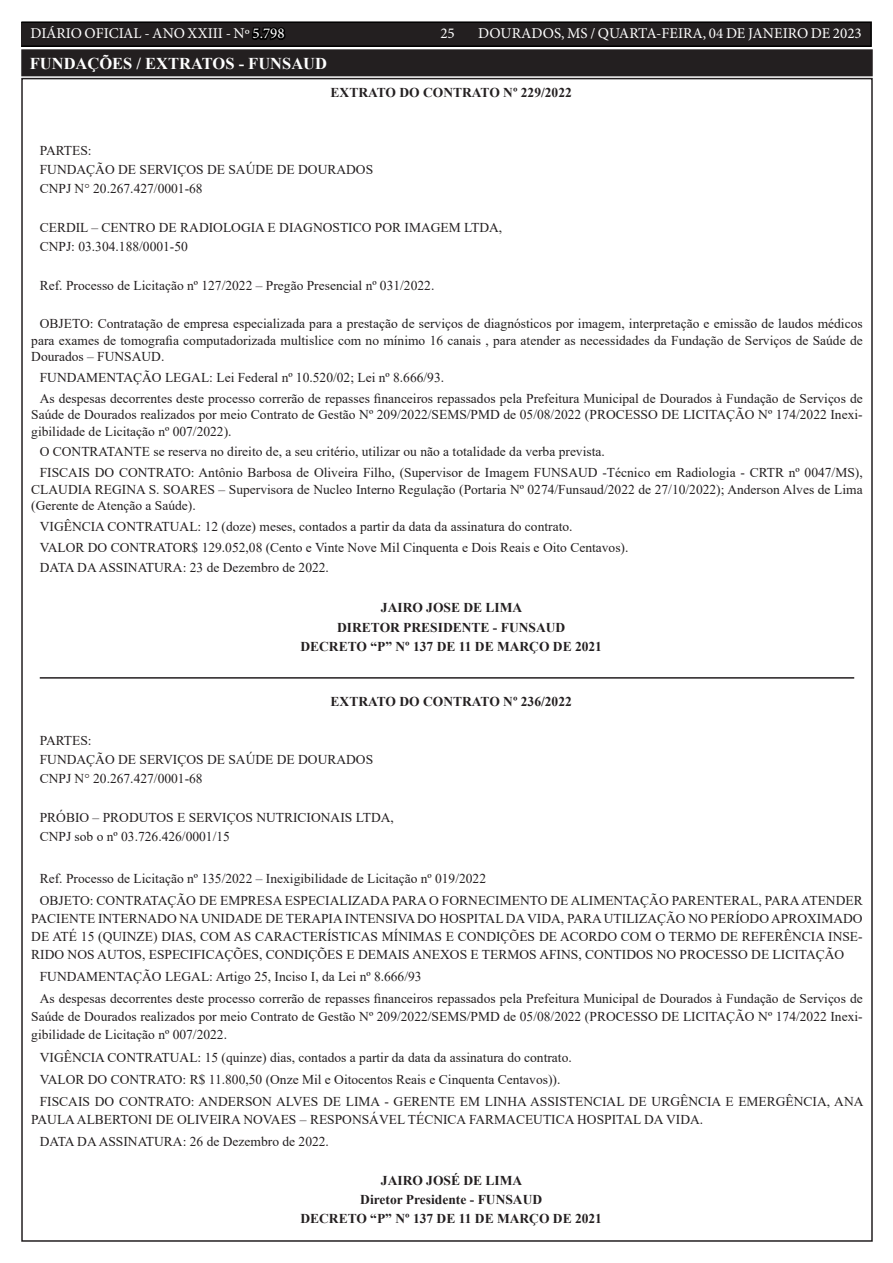
<style>
.page{position:relative;width:893px;height:1263px;background:#fff}
.page>*{position:absolute;margin:0;border:0;box-sizing:border-box;transform-origin:0 0}
.t1{font:700 16.5px "Times New Roman";color:#fff}
.t2{font:15px "Minion Pro";color:#fff}
.t3{font:13.5px/19.2px "Times New Roman";color:#231f20}
.t4{font:700 13.5px/19.2px "Times New Roman";color:#231f20;text-align:center}
.s1{color:#000}
</style>
<div class="page">
<div style="left:21px;top:22px;width:850px;height:24px;background:#231f20"></div>
<div style="left:21px;top:21px;width:851px;height:26px;border:2px solid #000"></div>
<hr style="left:40px;top:677px;width:814px;height:2px;background:#231f20">
<div style="left:23px;top:51px;width:848px;height:23px;background:#231f20"></div>
<div style="left:21px;top:49px;width:852px;height:27px;border:4px solid #231f20"></div>
<p class="t2" style="left:31px;top:24px;width:256px">DIÁRIO OFICIAL - ANO XXIII - Nº <span class="s1">5.798</span></p>
<p class="t2" style="left:440px;top:24px;width:16px">25</p>
<p class="t2" style="left:478px;top:24px;width:385px">DOURADOS, MS / QUARTA-FEIRA, 04 DE JANEIRO DE 2023</p>
<p class="t1" style="left:30px;top:52px;width:299px">FUNDAÇÕES / EXTRATOS - FUNSAUD</p>
<p class="t4" style="left:331px;top:82px;width:243px">EXTRATO DO CONTRATO Nº 229/2022</p>
<p class="t3" style="left:40px;top:140px;width:335px">PARTES:<br>FUNDAÇÃO DE SERVIÇOS DE SAÚDE DE DOURADOS<br>CNPJ N° 20.267.427/0001-68</p>
<p class="t3" style="left:40px;top:217px;width:464px">CERDIL – CENTRO DE RADIOLOGIA E DIAGNOSTICO POR IMAGEM LTDA,<br>CNPJ: 03.304.188/0001-50</p>
<p class="t3" style="left:40px;top:275px;width:396px">Ref. Processo de Licitação nº 127/2022 – Pregão Presencial nº 031/2022.</p>
<p class="t3" style="left:31px;top:315px;width:833px;line-height:16.5px;text-align:justify;text-indent:9px">OBJETO: Contratação de empresa especializada para a prestação de serviços de diagnósticos por imagem, interpretação e emissão de laudos médicos para exames de tomografia computadorizada multislice com no mínimo 16 canais , para atender as necessidades da Fundação de Serviços de Saúde de Dourados – FUNSAUD.</p>
<p class="t3" style="left:40px;top:366px;width:824px;line-height:20.7px">FUNDAMENTAÇÃO LEGAL: Lei Federal nº 10.520/02; Lei nº 8.666/93.<br>As despesas decorrentes deste processo correrão de repasses financeiros repassados pela Prefeitura Municipal de Dourados à Fundação de Serviços de</p>
<p class="t3" style="left:31px;top:406px;width:833px;line-height:16.5px">Saúde de Dourados realizados por meio Contrato de Gestão Nº 209/2022/SEMS/PMD de 05/08/2022 (PROCESSO DE LICITAÇÃO Nº 174/2022 Inexi&shy;gibilidade de Licitação nº 007/2022).</p>
<p class="t3" style="left:40px;top:441px;width:824px;line-height:20.7px">O CONTRATANTE se reserva no direito de, a seu critério, utilizar ou não a totalidade da verba prevista.<br>FISCAIS DO CONTRATO: Antônio Barbosa de Oliveira Filho, (Supervisor de Imagem FUNSAUD -Técnico em Radiologia - CRTR nº 0047/MS),</p>
<p class="t3" style="left:31px;top:480px;width:833px;line-height:16.5px">CLAUDIA REGINA S. SOARES – Supervisora de Nucleo Interno Regulação (Portaria Nº 0274/Funsaud/2022 de 27/10/2022); Anderson Alves de Lima (Gerente de Atenção a Saúde).</p>
<p class="t3" style="left:40px;top:515px;width:590px;line-height:20.7px">VIGÊNCIA CONTRATUAL: 12 (doze) meses, contados a partir da data da assinatura do contrato.<br>VALOR DO CONTRATOR$ 129.052,08 (Cento e Vinte Nove Mil Cinquenta e Dois Reais e Oito Centavos).<br>DATA DA ASSINATURA: 23 de Dezembro de 2022.</p>
<p class="t4" style="left:300px;top:598px;width:303px">JAIRO JOSE DE LIMA<br>DIRETOR PRESIDENTE - FUNSAUD<br>DECRETO “P” Nº 137 DE 11 DE MARÇO DE 2021</p>
<p class="t4" style="left:331px;top:692px;width:243px">EXTRATO DO CONTRATO Nº 236/2022</p>
<p class="t3" style="left:40px;top:730px;width:335px">PARTES:<br>FUNDAÇÃO DE SERVIÇOS DE SAÚDE DE DOURADOS<br>CNPJ N° 20.267.427/0001-68</p>
<p class="t3" style="left:40px;top:807px;width:356px">PRÓBIO – PRODUTOS E SERVIÇOS NUTRICIONAIS LTDA,<br>CNPJ sob o nº 03.726.426/0001/15</p>
<p class="t3" style="left:40px;top:866px;width:824px;line-height:22.2px">Ref. Processo de Licitação nº 135/2022 – Inexigibilidade de Licitação nº 019/2022<br>OBJETO: CONTRATAÇÃO DE EMPRESA ESPECIALIZADA PARA O FORNECIMENTO DE ALIMENTAÇÃO PARENTERAL, PARA ATENDER</p>
<p class="t3" style="left:31px;top:909px;width:833px;line-height:18px;text-align:justify">PACIENTE INTERNADO NA UNIDADE DE TERAPIA INTENSIVA DO HOSPITAL DA VIDA, PARA UTILIZAÇÃO NO PERÍODO APROXIMADO DE ATÉ 15 (QUINZE) DIAS, COM AS CARACTERÍSTICAS MÍNIMAS E CONDIÇÕES DE ACORDO COM O TERMO DE REFERÊNCIA INSE-RIDO NOS AUTOS, ESPECIFICAÇÕES, CONDIÇÕES E DEMAIS ANEXOS E TERMOS AFINS, CONTIDOS NO PROCESSO DE LICITAÇÃO</p>
<p class="t3" style="left:40px;top:965px;width:824px;line-height:22.2px">FUNDAMENTAÇÃO LEGAL: Artigo 25, Inciso I, da Lei nº 8.666/93<br>As despesas decorrentes deste processo correrão de repasses financeiros repassados pela Prefeitura Municipal de Dourados à Fundação de Serviços de</p>
<p class="t3" style="left:31px;top:1007px;width:833px;line-height:18px">Saúde de Dourados realizados por meio Contrato de Gestão Nº 209/2022/SEMS/PMD de 05/08/2022 (PROCESSO DE LICITAÇÃO Nº 174/2022 Inexi&shy;gibilidade de Licitação nº 007/2022.</p>
<p class="t3" style="left:40px;top:1045px;width:825px;line-height:22.2px">VIGÊNCIA CONTRATUAL: 15 (quinze) dias, contados a partir da data da assinatura do contrato.<br>VALOR DO CONTRATO: R$ 11.800,50 (Onze Mil e Oitocentos Reais e Cinquenta Centavos)).<br>FISCAIS DO CONTRATO: ANDERSON ALVES DE LIMA - GERENTE EM LINHA ASSISTENCIAL DE URGÊNCIA E EMERGÊNCIA, ANA</p>
<p class="t3" style="left:40px;top:1108px;width:665px;line-height:22.2px;text-indent:-9px">PAULA ALBERTONI DE OLIVEIRA NOVAES – RESPONSÁVEL TÉCNICA FARMACEUTICA HOSPITAL DA VIDA.<br>DATA DA ASSINATURA: 26 de Dezembro de 2022.</p>
<p class="t4" style="left:300px;top:1170px;width:303px">JAIRO JOSÉ DE LIMA<br>Diretor Presidente - FUNSAUD<br>DECRETO “P” Nº 137 DE 11 DE MARÇO DE 2021</p>
</div>
